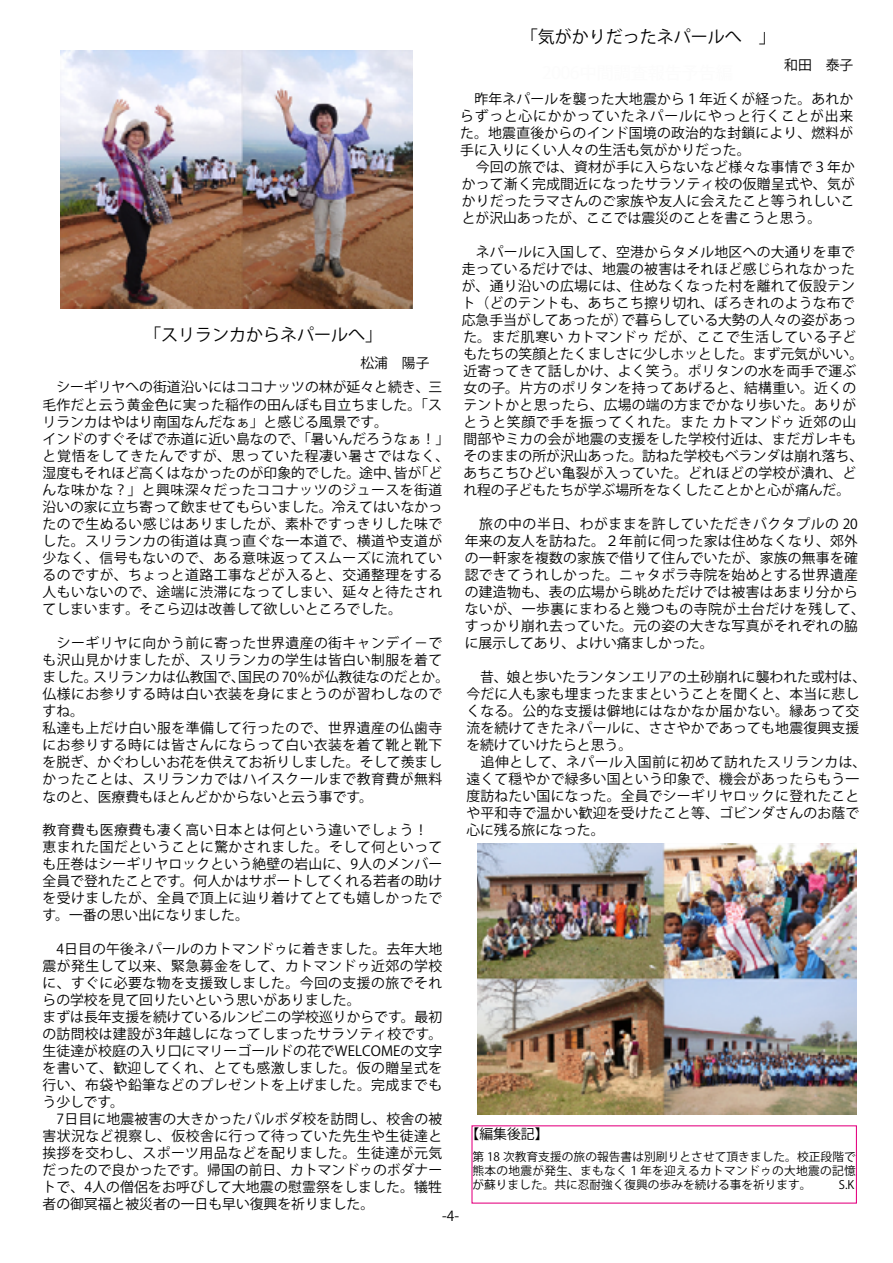
<style>
.page{position:relative;width:893px;height:1263px;background:#fff}
.page>*{position:absolute;margin:0;border:0;box-sizing:border-box;transform-origin:0 0}
.t1{font:16.95px "Koz Go Pr 6 N";color:#000}
.t2{font:13.8px/17px "Koz Go Pr 6 N";letter-spacing:.015em;color:#000}
.t3{font:13.8px/17px "Koz Go Pr 6 N";letter-spacing:.035em;color:#000}
.t4{font:13.8px "Koz Go Pr 6 N";letter-spacing:.055em;color:#000}
.t5{font:11.7px/13.8px "Koz Go Pr 6 N";letter-spacing:.025em;color:#000;text-align:right}
.t6{font:11.7px "Koz Go Pr 6 N";letter-spacing:.005em;color:#000}
</style>
<div class="page">
<img style="left:61px;top:50px;width:351px;height:259px">
<img style="left:478px;top:843px;width:378px;height:271px">
<p class="t1" style="left:521px;top:27px;width:223px">「気がかりだったネパールへ</p>
<p class="t1" style="left:759px;top:27px;width:19px">「</p>
<p class="t2" style="left:784px;top:56px;width:71px">和田　泰子</p>
<p class="t2" style="left:460px;top:90px;width:396px">　昨年ネパールを襲った大地震から１年近くが経った。あれからずっと心にかかっていたネパールにやっと行くことが出来た。地震直後からのインド国境の政治的な封鎖により、燃料が手に入りにくい人々の生活も気がかりだった。<br>　今回の旅では、資材が手に入らないなど様々な事情で３年かかって漸く完成間近になったサラソティ校の仮贈呈式や、気がかりだったラマさんのご家族や友人に会えたこと等うれしいことが沢山あったが、ここでは震災のことを書こうと思う。</p>
<p class="t2" style="left:462px;top:243px;width:396px;text-align:right">　ネパールに入国して、空港からタメル地区への大通りを車で走っているだけでは、地震の被害はそれほど感じられなかったが、通り沿いの広場には、住めなくなった村を離れて仮設テント（どのテントも、あちこち擦り切れ、ぼろきれのような布でで暮らしている大勢の人々の姿があっ</p>
<p class="t2" style="left:462px;top:311px;width:403px">応急手当がしてあったが）<br>た。まだ肌寒いカトマンドゥだが、ここで生活している子どもたちの笑顔とたくましさに少しホッとした。まず元気がいい。近寄ってきて話しかけ、よく笑う。ポリタンの水を両手で運ぶ女の子。片方のポリタンを持ってあげると、結構重い。近くのテントかと思ったら、広場の端の方までかなり歩いた。ありがとうと笑顔で手を振ってくれた。またカトマンドゥ近郊の山間部やミカの会が地震の支援をした学校付近は、まだガレキもそのままの所が沢山あった。訪ねた学校もベランダは崩れ落ち、あちこちひどい亀裂が入っていた。どれほどの学校が潰れ、どれ程の子どもたちが学ぶ場所をなくしたことかと心が痛んだ。</p>
<p class="t2" style="left:465px;top:516px;width:402px">　旅の中の半日、わがままを許していただきバクタプルの 20年来の友人を訪ねた。２年前に伺った家は住めなくなり、郊外の一軒家を複数の家族で借りて住んでいたが、家族の無事を確認できてうれしかった。ニャタポラ寺院を始めとする世界遺産の建造物も、表の広場から眺めただけでは被害はあまり分からないが、一歩裏にまわると幾つもの寺院が土台だけを残して、すっかり崩れ去っていた。元の姿の大きな写真がそれぞれの脇に展示してあり、よけい痛ましかった。</p>
<p class="t2" style="left:466px;top:669px;width:402px">　昔、娘と歩いたランタンエリアの土砂崩れに襲われた或村は、今だに人も家も埋まったままということを聞くと、本当に悲しくなる。公的な支援は僻地にはなかなか届かない。縁あって交流を続けてきたネパールに、ささやかであっても地震復興支援を続けていけたらと思う。<br>　追伸として、ネパール入国前に初めて訪れたスリランカは、遠くて穏やかで緑多い国という印象で、機会があったらもう一度訪ねたい国になった。全員でシーギリヤロックに登れたことや平和寺で温かい歓迎を受けたこと等、ゴビンダさんのお蔭で心に残る旅になった。</p>
<p class="t1" style="left:43px;top:326px;width:341px">　 　　　　　「スリランカからネパールへ「</p>
<p class="t2" style="left:43px;top:379px;width:401px">　シーギリヤへの街道沿いにはココナッツの林が延々と続き、三</p>
<p class="t2" style="left:43px;top:396px;width:401px">毛作だと云う黄金色に実った稲作の田んぼも目立ちました。「ス</p>
<p class="t2" style="left:43px;top:413px;width:347px">リランカはやはり南国なんだなぁ」と感じる風景です。</p>
<p class="t2" style="left:43px;top:430px;width:408px">インドのすぐそばで赤道に近い島なので、「暑いんだろうなぁ!「</p>
<p class="t4" style="left:43px;top:448px;width:408px">と覚悟をしてきたんですが、思っていた程凄い暑さではなく、</p>
<p class="t2" style="left:415px;top:464px;width:29px">「ど</p>
<p class="t3" style="left:43px;top:464px;width:401px">湿度もそれほど高くはなかったのが印象的でした。途中、<br>んな味かな？」と興味深々だったココナッツのジュースを街道沿いの家に立ち寄って飲ませてもらいました。冷えてはいなかったので生ぬるい感じはありましたが、素朴ですっきりした味でした。スリランカの街道は真っ直ぐな一本道で、横道や支道が少なく、信号もないので、ある意味返ってスムーズに流れているのですが、ちょっと道路工事などが入ると、交通整理をする人もいないので、途端に渋滞になってしまい、延々と待たされてしまいます。そこら辺は改善して欲しいところでした。</p>
<p class="t3" style="left:43px;top:634px;width:401px">　シーギリヤに向かう前に寄った世界遺産の街キャンデイ－で</p>
<p class="t3" style="left:43px;top:651px;width:401px">も沢山見かけましたが、スリランカの学生は皆白い制服を着て</p>
<p class="t2" style="left:238px;top:668px;width:212px">国民の 70％が仏教徒なのだとか。</p>
<p class="t2" style="left:394px;top:464px;width:29px">皆が</p>
<p class="t2" style="left:93px;top:668px;width:154px">スリランカは仏教国で、</p>
<p class="t3" style="left:43px;top:668px;width:401px">ました。<br>仏様にお参りする時は白い衣装を身にまとうのが習わしなのですね。<br>私達も上だけ白い服を準備して行ったので、世界遺産の仏歯寺にお参りする時には皆さんにならって白い衣装を着て靴と靴下を脱ぎ、かぐわしいお花を供えてお祈りしました。そして羨ましかったことは、スリランカではハイスクールまで教育費が無料</p>
<p class="t2" style="left:43px;top:789px;width:332px">なのと、医療費もほとんどかからないと云う事です。</p>
<p class="t3" style="left:43px;top:821px;width:401px">教育費も医療費も凄く高い日本とは何という違いでしょう!恵まれた国だということに驚かされました。そして何といっても圧巻はシーギリヤロックという絶壁の岩山に、9人のメンバー全員で登れたことです。何人かはサポートしてくれる若者の助けを受けましたが、全員で頂上に辿り着けてとても嬉しかったです。一番の思い出になりました。</p>
<p class="t2" style="left:43px;top:940px;width:401px">　4日目の午後ネパールのカトマンドゥに着きました。去年大地震が発生して以来、緊急募金をして、カトマンドゥ近郊の学校に、すぐに必要な物を支援致しました。今回の支援の旅でそれらの学校を見て回りたいという思いがありました。<br>まずは長年支援を続けているルンビニの学校巡りからです。最初の訪問校は建設が3年越しになってしまったサラソティ校です。生徒達が校庭の入り口にマリーゴールドの花でWELCOMEの文字を書いて、歓迎してくれ、とても感激しました。仮の贈呈式を行い、布袋や鉛筆などのプレゼントを上げました。完成までもう少しです。<br>　7日目に地震被害の大きかったバルボダ校を訪問し、校舎の被害状況など視察し、仮校舎に行って待っていた先生や生徒達と挨拶を交わし、スポーツ用品などを配りました。生徒達が元気だったので良かったです。帰国の前日、カトマンドゥのボダナートで、4人の僧侶をお呼びして大地震の慰霊祭をしました。犠牲者の御冥福と被災者の一日も早い復興を祈りました。</p>
<p class="t2" style="left:466px;top:1125px;width:84px">【編集後記【</p>
<p class="t5" style="left:472px;top:1150px;width:385px">第 18 次教育支援の旅の報告書は別刷りとさせて頂きました。校正段階で熊本の地震が発生、まもなく１年を迎えるカトマンドゥの大地震の記憶<br>K.S</p>
<p class="t6" style="left:472px;top:1177px;width:341px">が蘇りました。共に忍耐強く復興の歩みを続ける事を祈ります。</p>
<p class="t2" style="left:442px;top:1207px;width:19px">-4-</p>
</div>
